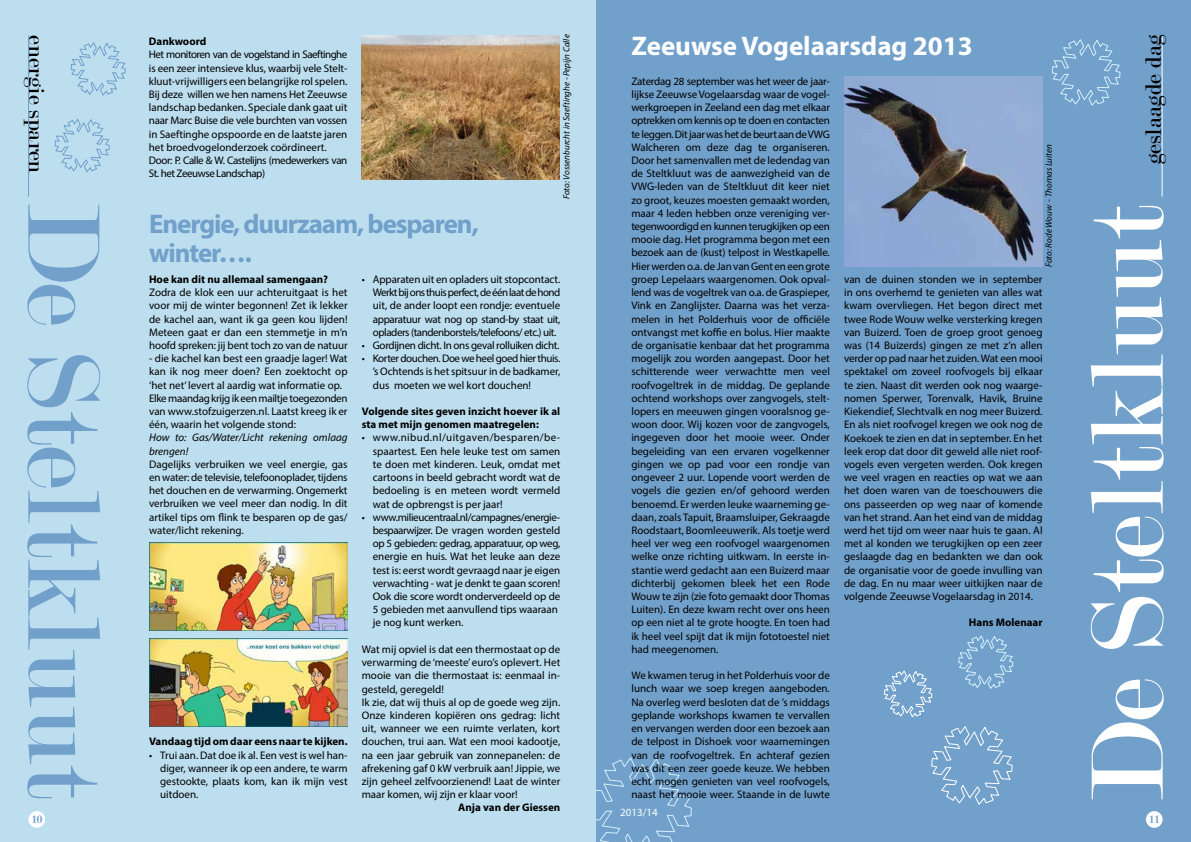
<style>
.page{position:relative;width:1191px;height:842px;background:#fff}
.page>*{position:absolute;margin:0;border:0;box-sizing:border-box;transform-origin:0 0}
.t1{font:110px "Modern";color:#fff}
.t2{font:110px "Modern";color:#71a0cb}
.t3{font:700 27px/29px "Myriad Pro";letter-spacing:-.04em;color:#71a0cb}
.t4{font:700 27px "Myriad Pro";color:#fff}
.t5{font:24px "Modern";color:#000}
.t6{font:12px "Modern";color:#71a0cb}
.t7{font:11px/13.2px "Myriad Pro";color:#000;text-align:justify}
.t8{font:700 11px/13.2px "Myriad Pro";color:#000}
.t9{font:italic 11px/13.2px "Myriad Pro";color:#000}
.t10{font:11px "Myriad Pro";letter-spacing:-.03em;color:#000}
.t11{font:11px "Myriad Pro";color:#fff}
.t12{font:italic 9px "Myriad Pro";color:#000}
</style>
<div class="page">
<div style="left:595px;top:0;width:596px;height:842px;background:#71a0cb"></div>
<hr style="left:1161px;top:36px;width:1px;height:161px;background:#fff">
<svg style="left:595px;top:757px;width:97px;height:85px"></svg>
<div style="left:0;top:0;width:595px;height:842px;background:#bcdeef"></div>
<div style="left:1145px;top:811px;width:17px;height:17px;background:#fff;border-radius:50%"></div>
<div style="left:28px;top:811px;width:17px;height:17px;background:#fff;border-radius:50%"></div>
<svg style="left:55px;top:119px;width:55px;height:54px"></svg>
<svg style="left:71px;top:42px;width:55px;height:54px"></svg>
<svg style="left:1051px;top:39px;width:69px;height:67px"></svg>
<img style="left:844px;top:77px;width:198px;height:189px">
<img style="left:361px;top:36px;width:198px;height:144px">
<svg style="left:958px;top:635px;width:55px;height:54px"></svg>
<hr style="left:28px;top:35px;width:1px;height:162px;background:#71a0cb">
<svg style="left:884px;top:670px;width:48px;height:47px"></svg>
<svg style="left:931px;top:726px;width:82px;height:79px"></svg>
<img style="left:149px;top:638px;width:198px;height:88px">
<img style="left:149px;top:542px;width:198px;height:88px">
<p class="t12" style="left:561px;top:199px;width:166px;rotate:-90deg">Foto: Vossenburcht in Saeftinghe - Pepijn Calle</p>
<h3 class="t5" style="left:49px;top:35px;width:140px;rotate:90deg">energie sparen</h3>
<h3 class="t5" style="left:1141px;top:164px;width:131px;rotate:-90deg">geslaagde dag</h3>
<h2 class="t4" style="left:631px;top:28px;width:343px">Zeeuwse Vogelaarsdag 2013</h2>
<p class="t8" style="left:149px;top:34px;width:59px">Dankwoord</p>
<p class="t7" style="left:149px;top:48px;width:200px;text-align:left">Het monitoren van de vogelstand in Saeftinghe is een zeer intensieve klus, waarbij vele Stelt&shy;kluut-vrijwilligers een belangrijke rol spelen.<br>Bij deze willen we hen namens Het Zeeuwse landschap bedanken. Speciale dank gaat uit naar Marc Buise die vele burchten van vossen in Saeftinghe opspoorde en de laatste jaren het broedvogelonderzoek coördineert.<br>Door: P. Calle &amp; W. Castelijns (medewerkers van St. het Zeeuwse Landschap)</p>
<p class="t7" style="left:631px;top:74px;width:200px">Zaterdag 28 september was het weer de jaar&shy;lijkse Zeeuwse Vogelaarsdag waar de vogel&shy;werkgroepen in Zeeland een dag met elkaar optrekken om kennis op te doen en contacten te leggen. Dit jaar was het de beurt aan de VWG Walcheren om deze dag te organiseren.<br>Door het samenvallen met de ledendag van de Steltkluut was de aanwezigheid van de VWG-leden van de Steltkluut dit keer niet zo groot, keuzes moesten gemaakt worden, maar 4 leden hebben onze vereniging ver&shy;tegenwoordigd en kunnen terugkijken op een mooie dag. Het programma begon met een bezoek aan de (kust) telpost in Westkapelle.<br>Hier werden o.a. de Jan van Gent en een grote groep Lepelaars waargenomen. Ook opval&shy;lend was de vogeltrek van o.a. de Graspieper, Vink en Zanglijster. Daarna was het verza&shy;melen in het Polderhuis voor de officiële ontvangst met koffie en bolus. Hier maakte de organisatie kenbaar dat het programma mogelijk zou worden aangepast. Door het schitterende weer verwachtte men veel roofvogeltrek in de middag. De geplande ochtend workshops over zangvogels, stelt&shy;lopers en meeuwen gingen vooralsnog ge&shy;woon door. Wij kozen voor de zangvogels, ingegeven door het mooie weer. Onder begeleiding van een ervaren vogelkenner gingen we op pad voor een rondje van ongeveer 2 uur. Lopende voort werden de vogels die gezien en/of gehoord werden benoemd. Er werden leuke waarneming ge&shy;daan, zoals Tapuit, Braamsluiper, Gekraagde Roodstaart, Boomleeuwerik. Als toetje werd heel ver weg een roofvogel waargenomen welke onze richting uitkwam. In eerste in&shy;stantie werd gedacht aan een Buizerd maar dichterbij gekomen bleek het een Rode Wouw te zijn (zie foto gemaakt door Thomas Luiten). En deze kwam recht over ons heen op een niet al te grote hoogte. En toen had ik heel veel spijt dat ik mijn fototoestel niet had meegenomen.</p>
<p class="t7" style="left:631px;top:669px;width:200px">We kwamen terug in het Polderhuis voor de lunch waar we soep kregen aangeboden.<br>Na overleg werd besloten dat de ’s middags geplande workshops kwamen te vervallen en vervangen werden door een bezoek aan de telpost in Dishoek voor waarnemingen van de roofvogeltrek. En achteraf gezien was dit een zeer goede keuze. We hebben echt mogen genieten van veel roofvogels, naast het mooie weer. Staande in de luwte</p>
<p class="t12" style="left:1043px;top:267px;width:125px;rotate:-90deg">Foto: Rode Wouw - Thomas Luiten</p>
<h1 class="t2" style="left:118px;top:202px;width:598px;rotate:90deg">De Steltkluut</h1>
<h1 class="t1" style="left:1073px;top:802px;width:598px;rotate:-90deg">De Steltkluut</h1>
<h2 class="t3" style="left:149px;top:208px;width:331px">Energie, duurzaam, besparen, winter….</h2>
<p class="t7" style="left:373px;top:272px;width:189px;text-indent:-11px">• Apparaten uit en opladers uit stopcontact.<br>Werkt bij ons thuis perfect, de één laat de hond uit, de ander loopt een rondje: eventuele apparatuur wat nog op stand-by staat uit, opladers (tandenborstels/telefoons/ etc.) uit.</p>
<p class="t10" style="left:362px;top:338px;width:199px">• Gordijnen dicht. In ons geval rolluiken dicht.</p>
<p class="t7" style="left:373px;top:352px;width:189px;text-indent:-11px">• Korter douchen. Doe we heel goed hier thuis. ’s Ochtends is het spitsuur in de badkamer, dus moeten we wel kort douchen!</p>
<p class="t8" style="left:362px;top:404px;width:200px">Volgende sites geven inzicht hoever ik al sta met mijn genomen maatregelen:</p>
<p class="t7" style="left:373px;top:431px;width:189px;text-indent:-11px">• www.nibud.nl/uitgaven/besparen/be&shy;spaartest. Een hele leuke test om samen te doen met kinderen. Leuk, omdat met cartoons in beeld gebracht wordt wat de bedoeling is en meteen wordt vermeld wat de opbrengst is per jaar!</p>
<p class="t7" style="left:373px;top:510px;width:189px;text-align:left;text-indent:-11px">• www.milieucentraal.nl/campagnes/energie&shy;bespaarwijzer. De vragen worden gesteld op 5 gebieden: gedrag, apparatuur, op weg, energie en huis. Wat het leuke aan deze test is: eerst wordt gevraagd naar je eigen verwachting - wat je denkt te gaan scoren!<br>Ook die score wordt onderverdeeld op de 5 gebieden met aanvullend tips waaraan je nog kunt werken.</p>
<p class="t7" style="left:362px;top:642px;width:200px;text-align:left">Wat mij opviel is dat een thermostaat op de verwarming de ‘meeste’ euro’s oplevert. Het mooie van die thermostaat is: eenmaal in&shy;gesteld, geregeld!<br>Ik zie, dat wij thuis al op de goede weg zijn.<br>Onze kinderen kopiëren ons gedrag: licht uit, wanneer we een ruimte verlaten, kort douchen, trui aan. Wat een mooi kadootje, na een jaar gebruik van zonnepanelen: de afrekening gaf 0 kW verbruik aan! Jippie, we zijn geheel zelfvoorzienend! Laat de winter maar komen, wij zijn er klaar voor!</p>
<p class="t8" style="left:458px;top:801px;width:103px">Anja van der Giessen</p>
<p class="t8" style="left:149px;top:272px;width:181px">Hoe kan dit nu allemaal samengaan?</p>
<p class="t7" style="left:149px;top:286px;width:200px">Zodra de klok een uur achteruitgaat is het voor mij de winter begonnen! Zet ik lekker de kachel aan, want ik ga geen kou lijden!<br>Meteen gaat er dan een stemmetje in m’n hoofd spreken: jij bent toch zo van de natuur</p>
<p class="t7" style="left:149px;top:352px;width:200px;text-align:left">- die kachel kan best een graadje lager! Wat kan ik nog meer doen? Een zoektocht op ‘het net’ levert al aardig wat informatie op.<br>Elke maandag krijg ik een mailtje toegezonden van www.stofzuigerzen.nl. Laatst kreeg ik er één, waarin het volgende stond:</p>
<p class="t9" style="left:149px;top:431px;width:200px">How to: Gas/Water/Licht rekening omlaag brengen!</p>
<p class="t7" style="left:149px;top:457px;width:200px">Dagelijks verbruiken we veel energie, gas en water: de televisie, telefoonoplader, tijdens het douchen en de verwarming. Ongemerkt verbruiken we veel meer dan nodig. In dit artikel tips om flink te besparen op de gas/ water/licht rekening.</p>
<p class="t7" style="left:844px;top:272px;width:200px">van de duinen stonden we in september in ons overhemd te genieten van alles wat kwam overvliegen. Het begon direct met twee Rode Wouw welke versterking kregen van Buizerd. Toen de groep groot genoeg was (14 Buizerds) gingen ze met z’n allen verder op pad naar het zuiden. Wat een mooi spektakel om zoveel roofvogels bij elkaar te zien. Naast dit werden ook nog waarge&shy;nomen Sperwer, Torenvalk, Havik, Bruine Kiekendief, Slechtvalk en nog meer Buizerd.<br>En als niet roofvogel kregen we ook nog de Koekoek te zien en dat in september. En het leek erop dat door dit geweld alle niet roof&shy;vogels even vergeten werden. Ook kregen we veel vragen en reacties op wat we aan het doen waren van de toeschouwers die ons passeerden op weg naar of komende van het strand. Aan het eind van de middag werd het tijd om weer naar huis te gaan. Al met al konden we terugkijken op een zeer geslaagde dag en bedankten we dan ook de organisatie voor de goede invulling van de dag. En nu maar weer uitkijken naar de volgende Zeeuwse Vogelaarsdag in 2014.</p>
<p class="t8" style="left:969px;top:616px;width:75px">Hans Molenaar</p>
<p class="t8" style="left:149px;top:735px;width:200px">Vandaag tijd om daar eens naar te kijken.</p>
<p class="t7" style="left:160px;top:748px;width:189px;text-indent:-11px">• Trui aan. Dat doe ik al. Een vest is wel han&shy;diger, wanneer ik op een andere, te warm gestookte, plaats kom, kan ik mijn vest uitdoen.</p>
<p class="t11" style="left:620px;top:805px;width:39px">2013/14</p>
<p class="t6" style="left:31px;top:813px;width:12px">10</p>
<p class="t6" style="left:1148px;top:813px;width:12px">11</p>
</div>
